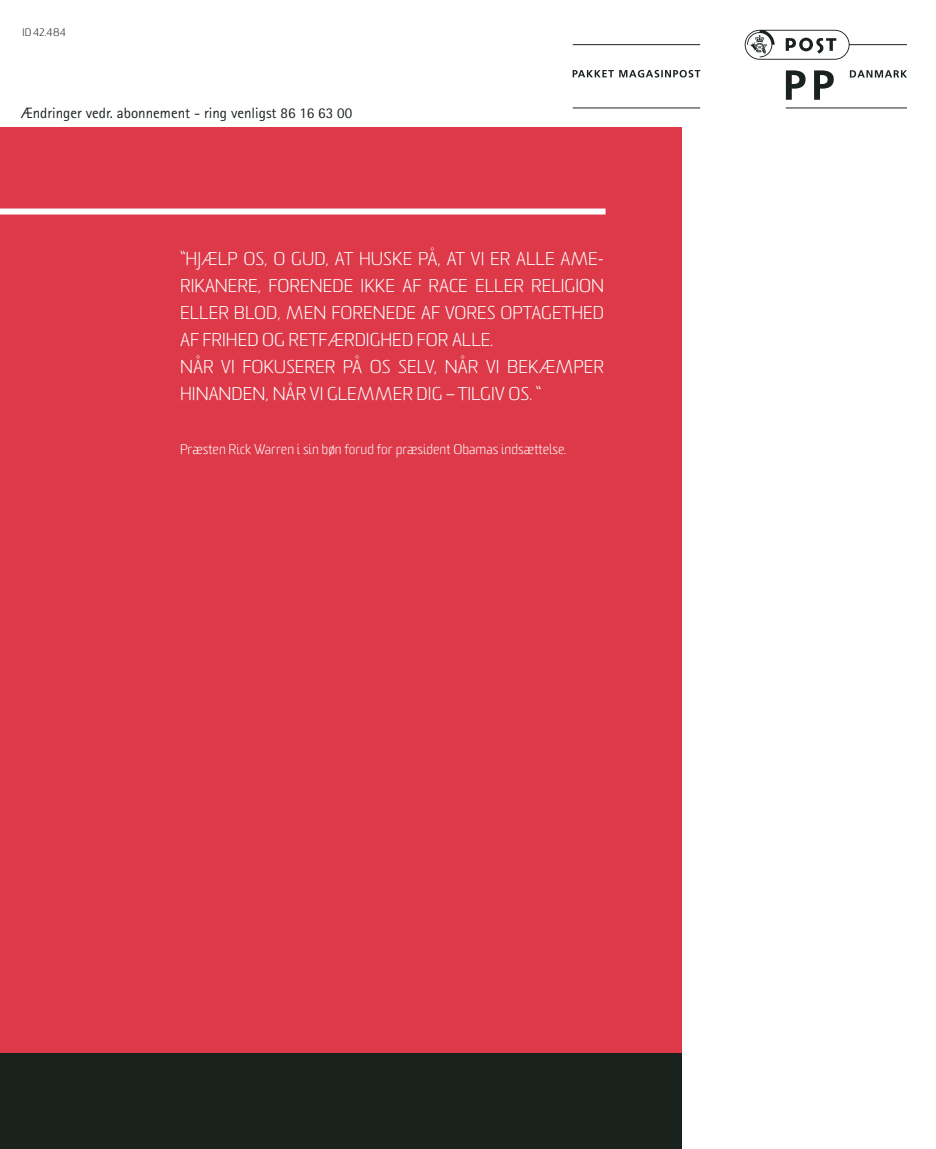
<style>
.page{position:relative;width:936px;height:1149px;background:#fff}
.page>*{position:absolute;margin:0;border:0;box-sizing:border-box;transform-origin:0 0}
.Sentens{font:300 18px/27px "Sommet Rounded";color:#fff;text-align:justify}
.t1{font:15px "Agfa Rotis Sans Serif";color:#1a221e}
.Sentens-2{font:300 13.5px "Sommet Rounded";color:#fff}
.mellemrubrik{font:300 10.5px "Sommet Rounded";letter-spacing:.035em;color:#1a221e}
</style>
<div class="page">
<div style="left:0;top:128px;width:682px;height:1020px;background:#dd3949"></div>
<svg style="left:849px;top:70px;width:57px;height:8px"></svg>
<hr style="left:849px;top:44px;width:57px;height:1px;background:#1a221e">
<hr style="left:785px;top:107px;width:121px;height:1px;background:#1a221e">
<hr style="left:572px;top:44px;width:128px;height:1px;background:#1a221e">
<hr style="left:572px;top:107px;width:128px;height:1px;background:#1a221e">
<svg style="left:785px;top:70px;width:20px;height:30px"></svg>
<svg style="left:814px;top:70px;width:19px;height:30px"></svg>
<svg style="left:744px;top:30px;width:105px;height:30px"></svg>
<svg style="left:572px;top:70px;width:128px;height:7px"></svg>
<div style="left:0;top:208px;width:605px;height:6px;background:#fff"></div>
<div style="left:0;top:1052px;width:682px;height:96px;background:#1a221e"></div>
<p class="mellemrubrik" style="left:22px;top:26px;width:45px">ID 42.484</p>
<p class="t1" style="left:21px;top:104px;width:333px">Ændringer vedr. abonnement - ring venligst 86 16 63 00</p>
<p class="Sentens" style="left:180px;top:246px;width:425px">”HJÆLP OS, O GUD, AT HUSKE PÅ, AT VI ER ALLE AME-RIKANERE, FORENEDE IKKE AF RACE ELLER RELIGION ELLER BLOD, MEN FORENEDE AF VORES OPTAGETHED AF FRIHED OG RETFÆRDIGHED FOR ALLE.</p>
<p class="Sentens" style="left:180px;top:354px;width:425px">NÅR VI FOKUSERER PÅ OS SELV, NÅR VI BEKÆMPER<br>HINANDEN, NÅR VI GLEMMER DIG – TILGIV OS. ”</p>
<p class="Sentens-2" style="left:180px;top:440px;width:387px">Præsten Rick Warren i sin bøn forud for præsident Obamas indsættelse.</p>
</div>
